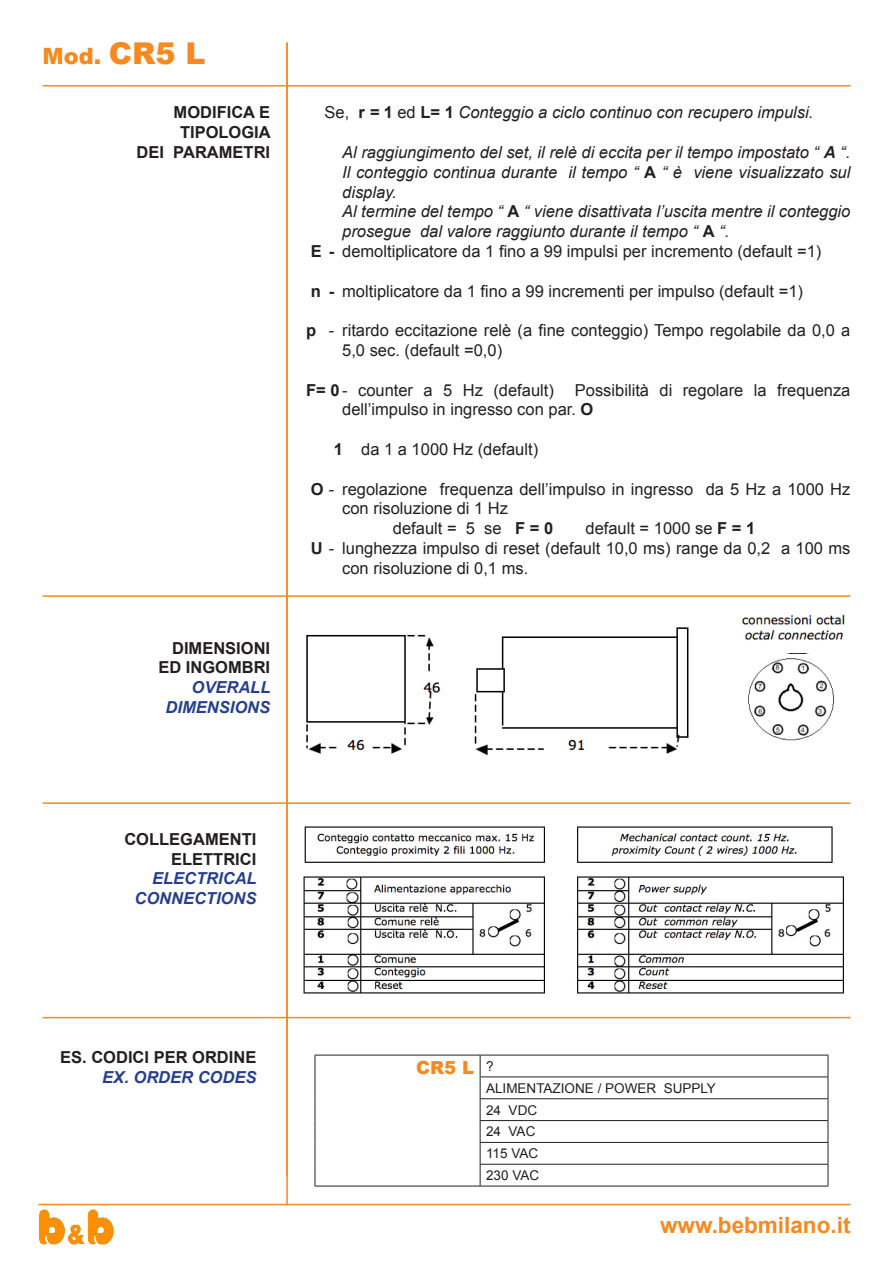
<style>
.page{position:relative;width:893px;height:1263px;background:#fff}
.page>*{position:absolute;margin:0;border:0;box-sizing:border-box;transform-origin:0 0}
.t1{font:700 22.5px "Arial";color:#f6891f}
.t2{font:900 22.5px "Arial";color:#f6891f}
.t3{font:900 18px "Arial";color:#f6891f}
.Normale{font:16.5px/19.8px "Arial";color:#231f20}
.Normale-2{font:italic 16.5px/19.8px "Arial";color:#231f20}
.t4{font:700 16.5px "Arial";color:#231f20}
.t5{font:italic 700 16.5px "Arial";color:#253f8e}
.t6{font:13.5px "Arial";color:#231f20}
.s1{font-size:30px}
.s2{font-style:normal}
.s3{font-weight:700;font-style:normal}
.s4{font-weight:700}
</style>
<div class="page">
<hr style="left:43px;top:85px;width:807px;height:2px;background:#f6891f">
<img style="left:39px;top:1210px;width:75px;height:34px">
<hr style="left:38px;top:1204px;width:812px;height:1px;background:#f6891f">
<hr style="left:286px;top:43px;width:2px;height:1162px;background:#f6891f">
<hr style="left:43px;top:595px;width:807px;height:2px;background:#f6891f">
<hr style="left:43px;top:802px;width:807px;height:2px;background:#f6891f">
<hr style="left:315px;top:1055px;width:165px;height:1px;background:#231f20">
<hr style="left:480px;top:1055px;width:348px;height:1px;background:#231f20">
<hr style="left:480px;top:1076px;width:348px;height:1px;background:#231f20">
<hr style="left:480px;top:1098px;width:348px;height:1px;background:#231f20">
<hr style="left:480px;top:1120px;width:348px;height:1px;background:#231f20">
<hr style="left:480px;top:1142px;width:348px;height:1px;background:#231f20">
<svg style="left:315px;top:1055px;width:1px;height:131px"></svg>
<hr style="left:480px;top:1164px;width:348px;height:1px;background:#231f20">
<svg style="left:480px;top:1055px;width:1px;height:131px"></svg>
<svg style="left:828px;top:1055px;width:1px;height:131px"></svg>
<hr style="left:315px;top:1186px;width:165px;height:1px;background:#231f20">
<hr style="left:480px;top:1186px;width:348px;height:1px;background:#231f20">
<img style="left:306px;top:634px;width:135px;height:120px">
<img style="left:474px;top:614px;width:371px;height:142px">
<img style="left:731px;top:655px;width:114px;height:92px">
<hr style="left:43px;top:1017px;width:807px;height:1px;background:#f6891f">
<img style="left:303px;top:826px;width:242px;height:168px">
<img style="left:577px;top:826px;width:267px;height:168px">
<p class="t2" style="left:43px;top:40px;width:164px">Mod. <span class="s1">CR5 L</span></p>
<p class="t4" style="left:174px;top:102px;width:98px">MODIFICA E</p>
<p class="t4" style="left:180px;top:121px;width:92px">TIPOLOGIA</p>
<p class="t4" style="left:137px;top:141px;width:135px">DEI PARAMETRI</p>
<p class="t4" style="left:172px;top:637px;width:100px">DIMENSIONI</p>
<p class="t4" style="left:158px;top:657px;width:113px">ED INGOMBRI</p>
<p class="t5" style="left:192px;top:677px;width:80px">OVERALL</p>
<p class="t5" style="left:166px;top:696px;width:106px">DIMENSIONS</p>
<p class="Normale-2" style="left:324px;top:103px;width:490px"><span class="s2">Se,</span> <span class="s3">r</span> <span class="s4">=</span> <span class="s3">1</span> <span class="s2">ed</span> <span class="s3">L= 1</span> Conteggio a ciclo continuo con recupero impulsi.</p>
<p class="Normale-2" style="left:342px;top:142px;width:510px">Al raggiungimento del set, il relè di eccita per il tempo impostato “ <span class="s4">A</span> “.</p>
<p class="Normale-2" style="left:342px;top:162px;width:510px">Il conteggio continua durante il tempo “ <span class="s3">A</span> “ è viene visualizzato sul display.</p>
<p class="Normale-2" style="left:342px;top:202px;width:510px">Al termine del tempo “ <span class="s3">A</span> “ viene disattivata l’uscita mentre il conteggio prosegue dal valore raggiunto durante il tempo “ <span class="s3">A</span> “.</p>
<p class="Normale" style="left:311px;top:241px;width:512px"><span class="s4">E -</span> demoltiplicatore da 1 fino a 99 impulsi per incremento (default =1)</p>
<p class="Normale" style="left:311px;top:281px;width:494px"><span class="s4">n -</span> moltiplicatore da 1 fino a 99 incrementi per impulso (default =1)</p>
<p class="Normale" style="left:342px;top:321px;width:510px;text-indent:-36px"><span class="s4">p</span> - ritardo eccitazione relè (a fine conteggio) Tempo regolabile da 0,0 a<br>5,0 sec. (default =0,0)</p>
<p class="Normale" style="left:306px;top:380px;width:249px"><span class="s4">F= 0</span> - counter a 5 Hz (default)</p>
<p class="Normale" style="left:342px;top:380px;width:510px;text-indent:233px">Possibilità di regolare la frequenza dell’impulso in ingresso con par. <span class="s4">O</span></p>
<p class="Normale" style="left:334px;top:439px;width:206px"><span class="s4">1</span> da 1 a 1000 Hz (default)</p>
<p class="Normale" style="left:342px;top:479px;width:510px;text-indent:-31px"><span class="s4">O</span> - regolazione frequenza dell’impulso in ingresso da 5 Hz a 1000 Hz con risoluzione di 1 Hz</p>
<p class="Normale" style="left:393px;top:519px;width:162px">default = 5 se <span class="s4">F = 0</span></p>
<p class="Normale" style="left:585px;top:519px;width:171px">default = 1000 se <span class="s4">F = 1</span></p>
<p class="Normale" style="left:342px;top:538px;width:510px;text-indent:-31px"><span class="s4">U</span> - lunghezza impulso di reset (default 10,0 ms) range da 0,2 a 100 ms con risoluzione di 0,1 ms.</p>
<p class="t4" style="left:124px;top:828px;width:133px">COLLEGAMENTI</p>
<p class="t4" style="left:171px;top:848px;width:87px">ELETTRICI</p>
<p class="t5" style="left:152px;top:868px;width:106px">ELECTRICAL</p>
<p class="t5" style="left:134px;top:888px;width:123px">CONNECTIONS</p>
<p class="t4" style="left:60px;top:1046px;width:198px">ES. CODICI PER ORDINE</p>
<p class="t5" style="left:102px;top:1066px;width:156px">EX. ORDER CODES</p>
<p class="t3" style="left:416px;top:1054px;width:60px">CR5 L</p>
<p class="t6" style="left:486px;top:1057px;width:9px">?</p>
<p class="t6" style="left:486px;top:1079px;width:231px">ALIMENTAZIONE / POWER SUPPLY</p>
<p class="t6" style="left:486px;top:1101px;width:53px">24 VDC</p>
<p class="t6" style="left:486px;top:1123px;width:51px">24 VAC</p>
<p class="t6" style="left:486px;top:1145px;width:54px">115 VAC</p>
<p class="t6" style="left:486px;top:1166px;width:55px">230 VAC</p>
<p class="t1" style="left:660px;top:1210px;width:192px">www.bebmilano.it</p>
</div>
